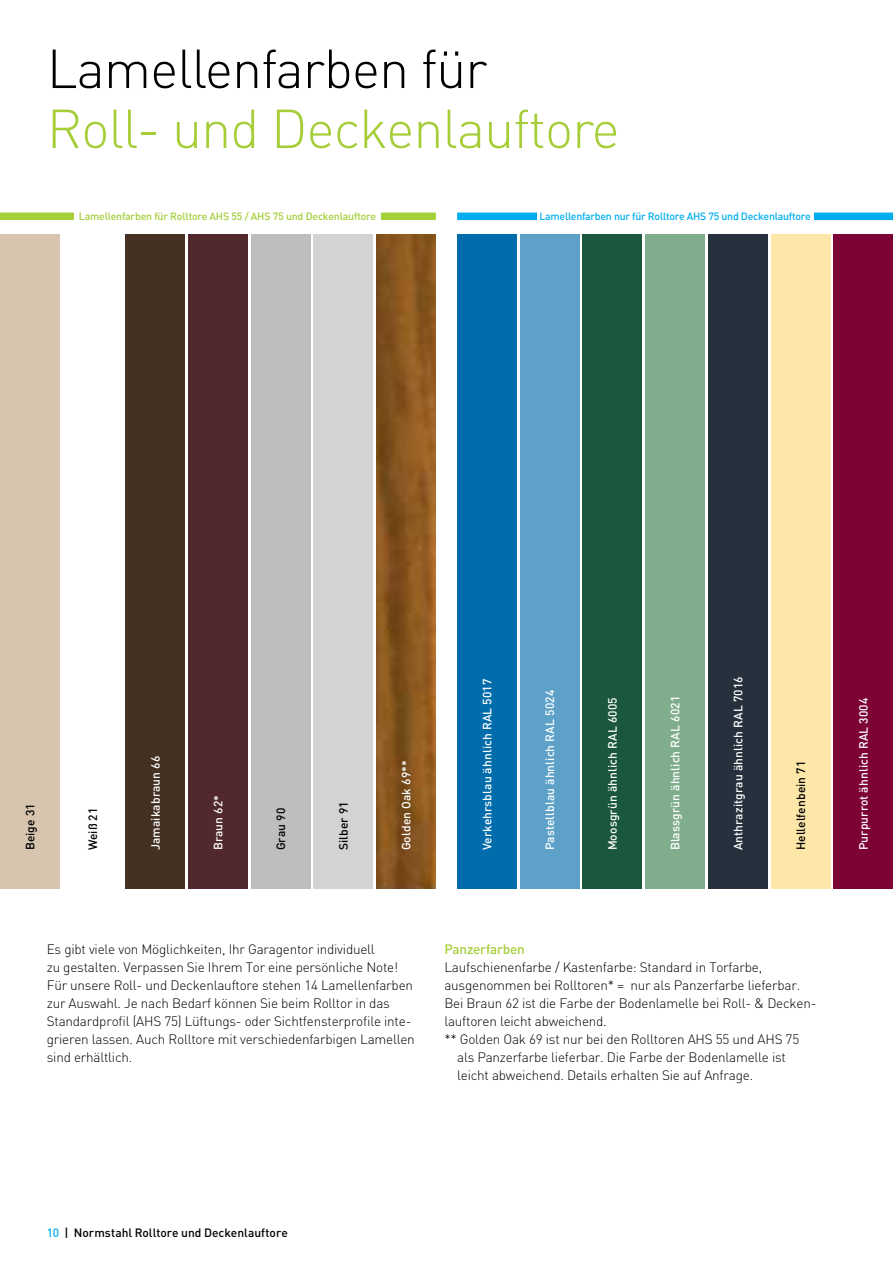
<style>
.page{position:relative;width:893px;height:1263px;background:#fff}
.page>*{position:absolute;margin:0;border:0;box-sizing:border-box;transform-origin:0 0}
.t1{font:300 54px "DIN Pro";letter-spacing:-.02em;color:#a6ce39}
.t2{font:300 54px "DIN Pro";letter-spacing:-.02em;color:#000}
.t3{font:300 13.5px/18px "DIN Pro";letter-spacing:-.015em;color:#000}
.t4{font:500 13.5px "DIN Pro";letter-spacing:-.015em;color:#a6ce39}
.t5{font:500 12px "DIN Pro";letter-spacing:.01em;color:#fff}
.t6{font:500 12px "DIN Pro";letter-spacing:.01em;color:#000}
.t7{font:500 10.5px "DIN Pro";letter-spacing:-.015em;color:#a6ce39}
.t8{font:500 10.5px "DIN Pro";letter-spacing:-.02em;color:#00aeef}
.s1{color:#00aeef}
</style>
<div class="page">
<div style="left:0;top:213px;width:436px;height:7px;background:#a6ce39"></div>
<div style="left:74px;top:196px;width:307px;height:39px;background:#fff"></div>
<div style="left:457px;top:213px;width:436px;height:7px;background:#00aeef"></div>
<div style="left:537px;top:198px;width:276px;height:36px;background:#fff"></div>
<div style="left:457px;top:234px;width:60px;height:655px;background:#006cab"></div>
<div style="left:645px;top:234px;width:60px;height:655px;background:#80ae8d"></div>
<div style="left:520px;top:234px;width:59px;height:655px;background:#5da1c9"></div>
<div style="left:708px;top:234px;width:60px;height:655px;background:#26313d"></div>
<div style="left:771px;top:234px;width:59px;height:655px;background:#fde7a8"></div>
<div style="left:833px;top:234px;width:60px;height:655px;background:#7d0336"></div>
<div style="left:583px;top:234px;width:59px;height:655px;background:#1a573e"></div>
<div style="left:125px;top:234px;width:60px;height:655px;background:#443124"></div>
<div style="left:314px;top:234px;width:59px;height:655px;background:#d1d3d4"></div>
<div style="left:188px;top:234px;width:60px;height:655px;background:#51282b"></div>
<div style="left:251px;top:234px;width:59px;height:655px;background:#bcbec0"></div>
<div style="left:0;top:234px;width:60px;height:655px;background:#d8c5af"></div>
<img style="left:376px;top:234px;width:60px;height:655px">
<h1 class="t2" style="left:47px;top:32px;width:442px">Lamellenfarben für</h1>
<h1 class="t1" style="left:47px;top:92px;width:574px">Roll- und Deckenlauftore</h1>
<p class="t7" style="left:79px;top:209px;width:299px">Lamellenfarben für Rolltore AHS 55 / AHS 75 und Deckenlauftore</p>
<p class="t8" style="left:539px;top:209px;width:273px">Lamellenfarben nur für Rolltore AHS 75 und Deckenlauftore</p>
<p class="t6" style="left:22px;top:850px;width:49px;rotate:-90deg">Beige 31</p>
<p class="t6" style="left:85px;top:850px;width:44px;rotate:-90deg">Weiß 21</p>
<p class="t5" style="left:147px;top:850px;width:96px;rotate:-90deg">Jamaikabraun 66</p>
<p class="t5" style="left:210px;top:850px;width:57px;rotate:-90deg">Braun 62*</p>
<p class="t6" style="left:273px;top:850px;width:44px;rotate:-90deg">Grau 90</p>
<p class="t6" style="left:335px;top:850px;width:50px;rotate:-90deg">Silber 91</p>
<p class="t5" style="left:398px;top:850px;width:92px;rotate:-90deg">Golden Oak 69**</p>
<p class="t5" style="left:479px;top:850px;width:173px;rotate:-90deg">Verkehrsblau ähnlich RAL 5017</p>
<p class="t5" style="left:542px;top:850px;width:162px;rotate:-90deg">Pastellblau ähnlich RAL 5024</p>
<p class="t5" style="left:604px;top:850px;width:154px;rotate:-90deg">Moosgrün ähnlich RAL 6005</p>
<p class="t5" style="left:667px;top:850px;width:156px;rotate:-90deg">Blassgrün ähnlich RAL 6021</p>
<p class="t5" style="left:730px;top:850px;width:175px;rotate:-90deg">Anthrazitgrau ähnlich RAL 7016</p>
<p class="t6" style="left:793px;top:850px;width:91px;rotate:-90deg">Hellelfenbein 71</p>
<p class="t3" style="left:47px;top:940px;width:370px">Es gibt viele von Möglichkeiten, Ihr Garagentor individuell<br>zu gestalten. Verpassen Sie Ihrem Tor eine persönliche Note!<br>Für unsere Roll- und Deckenlauftore stehen 14 Lamellenfarben zur Auswahl. Je nach Bedarf können Sie beim Rolltor in das Standardprofil (AHS 75) Lüftungs- oder Sichtfensterprofile inte&shy;grieren lassen. Auch Rolltore mit verschiedenfarbigen Lamellen sind erhältlich.</p>
<p class="t4" style="left:444px;top:940px;width:82px">Panzerfarben</p>
<p class="t3" style="left:444px;top:958px;width:319px">Laufschienenfarbe / Kastenfarbe: Standard in Torfarbe,</p>
<p class="t3" style="left:444px;top:976px;width:357px">ausgenommen bei Rolltoren* = nur als Panzerfarbe lieferbar.</p>
<p class="t3" style="left:444px;top:994px;width:374px">Bei Braun 62 ist die Farbe der Bodenlamelle bei Roll- &amp; Decken-</p>
<p class="t3" style="left:444px;top:1012px;width:164px">lauftoren leicht abweichend.</p>
<p class="t3" style="left:444px;top:1030px;width:356px">** Golden Oak 69 ist nur bei den Rolltoren AHS 55 und AHS 75</p>
<p class="t3" style="left:457px;top:1048px;width:330px">als Panzerfarbe lieferbar. Die Farbe der Bodenlamelle ist</p>
<p class="t3" style="left:457px;top:1066px;width:298px">leicht abweichend. Details erhalten Sie auf Anfrage.</p>
<p class="t5" style="left:855px;top:850px;width:154px;rotate:-90deg">Purpurrot ähnlich RAL 3004</p>
<p class="t6" style="left:47px;top:1225px;width:243px"><span class="s1">10</span> | Normstahl Rolltore und Deckenlauftore</p>
</div>
